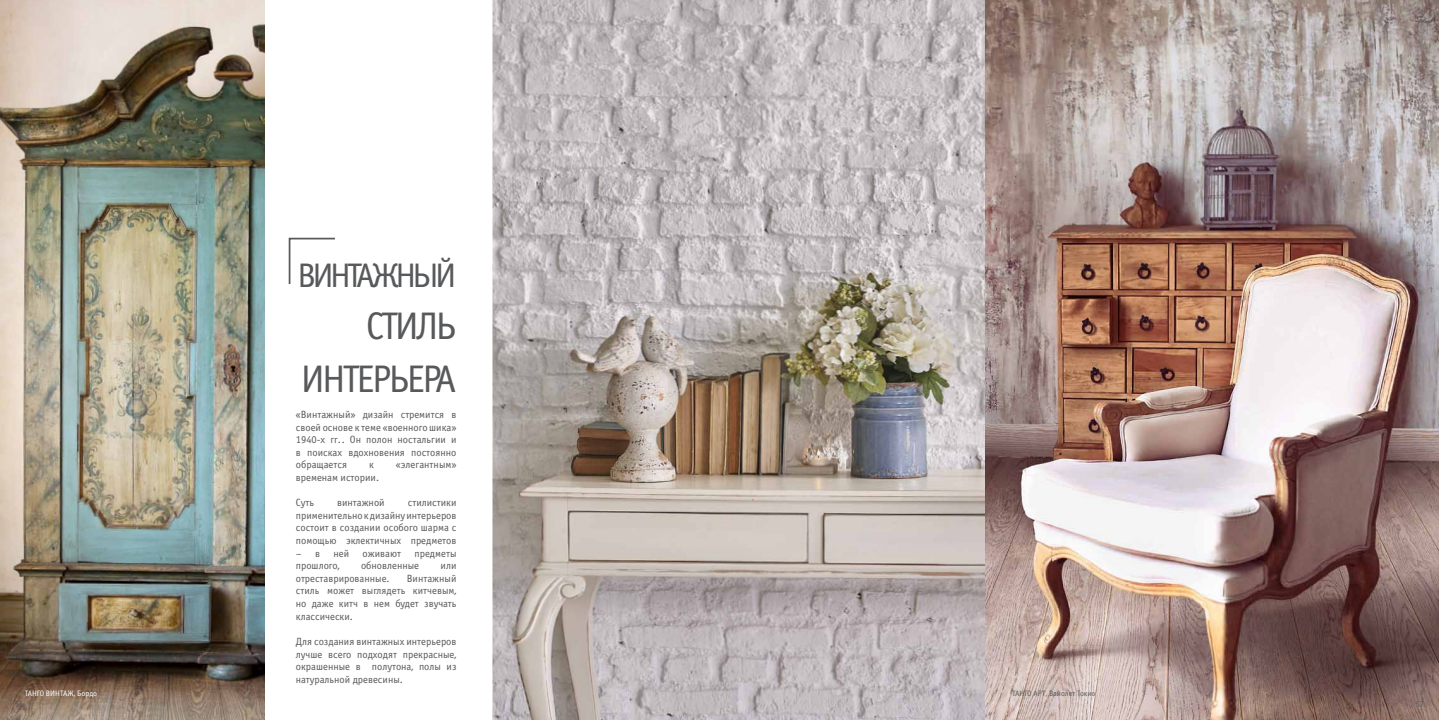
<style>
.page{position:relative;width:1439px;height:720px;background:#fff}
.page>*{position:absolute;margin:0;border:0;box-sizing:border-box;transform-origin:0 0}
.t1{font:38.5px "Officina Sans C";color:#58595b}
.t2{font:34.12px "Officina Sans C";color:#58595b}
.t3{font:10.5px/12.6px "Officina Sans C";color:#58595b;text-align:justify}
.t4{font:8.75px "Officina Sans ITC Pro";color:#58595b}
.t5{font:7.88px "Officina Sans C";color:#58595b}
.t6{font:7.88px "Officina Sans C";color:#fff}
</style>
<div class="page">
<img style="left:0;top:0;width:265px;height:719px">
<svg style="left:288px;top:237px;width:47px;height:47px"></svg>
<img style="left:492px;top:0;width:947px;height:719px">
<h2 class="t2" style="left:371px;top:256px;width:80px">ЖНЫЙ</h2>
<h1 class="t1" style="left:366px;top:305px;width:92px">СТИЛЬ</h1>
<h1 class="t1" style="left:301px;top:357px;width:19px">ИНТЕР</h1>
<h1 class="t1" style="left:389px;top:357px;width:34px">ЬЕРА</h1>
<p class="t3" style="left:296px;top:408px;width:162px">«В интажный» дизайн стремится в своей основе к теме «военного шика» 1940-х гг.. Он полон ностальгии и в поисках вдохновения постоянно обращается</p>
<h2 class="t2" style="left:297px;top:256px;width:16px">ВИНТА</h2>
<p class="t3" style="left:369px;top:458px;width:6px">к</p>
<p class="t3" style="left:396px;top:458px;width:62px">«элегантным»</p>
<p class="t3" style="left:296px;top:471px;width:85px">временам истории.</p>
<p class="t3" style="left:296px;top:496px;width:20px">Суть</p>
<p class="t3" style="left:337px;top:496px;width:49px">винтажной</p>
<p class="t3" style="left:296px;top:496px;width:162px;text-indent:112px">стилистики применительно к дизайну интерьеров состоит в создании особого шарма с помощью эклектичных предметов</p>
<p class="t3" style="left:296px;top:546px;width:26px">– в</p>
<p class="t3" style="left:333px;top:546px;width:17px">ней</p>
<p class="t3" style="left:362px;top:546px;width:40px">оживают</p>
<p class="t3" style="left:414px;top:546px;width:43px">предметы</p>
<p class="t3" style="left:296px;top:559px;width:45px">прошлого,</p>
<p class="t3" style="left:361px;top:559px;width:60px">обновленные</p>
<p class="t3" style="left:441px;top:559px;width:17px">или</p>
<p class="t3" style="left:296px;top:572px;width:95px">отреставрированные.</p>
<p class="t3" style="left:296px;top:572px;width:162px;text-indent:111px">Винтажный стиль может выглядеть китчевым, но даже китч в нем будет звучать классически.</p>
<p class="t3" style="left:296px;top:635px;width:162px">Для создания винтажных интерьеров лучше всего подходят прекрасные, окрашенные в полутона, полы из натуральной древесины.</p>
<p class="t6" style="left:25px;top:689px;width:27px">ТАНГОВИНТА</p>
<p class="t6" style="left:67px;top:689px;width:31px">Ж, Бордо</p>
<p class="t5" style="left:1012px;top:689px;width:85px">ТАН ГО АРТ, Вайолет Токио</p>
<p class="t4" style="left:15px;top:699px;width:10px">56</p>
<p class="t4" style="left:1415px;top:699px;width:10px">57</p>
</div>
